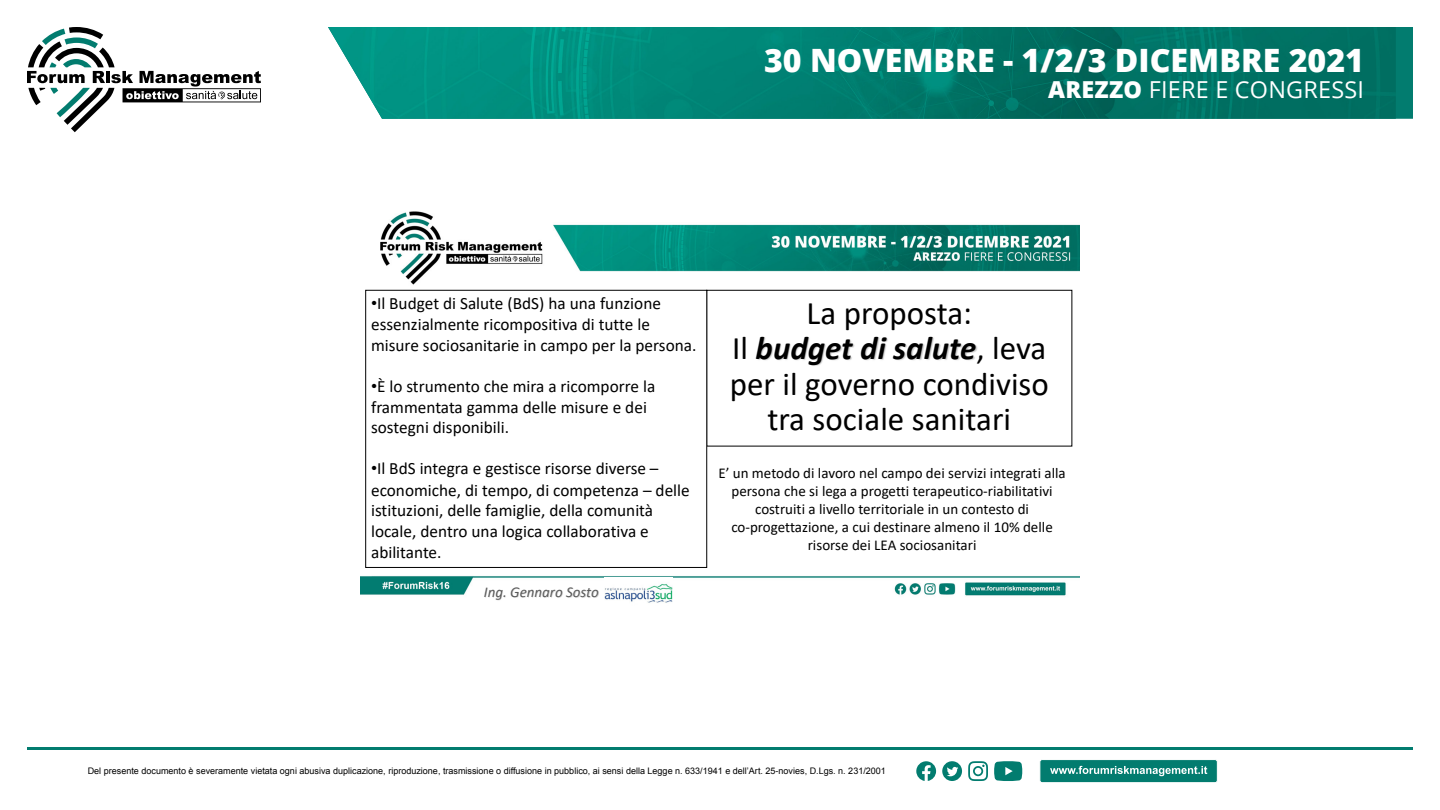
<style>
.page{position:relative;width:1440px;height:810px;background:#fff}
.page>*{position:absolute;margin:0;border:0;box-sizing:border-box;transform-origin:0 0}
.t1{font:33px/35.5px "Calibri";color:#000;text-align:center}
.t2{font:800 32.17px "Open Sans";color:#fff}
.t3{font:23.4px "Open Sans";letter-spacing:.01em;color:#fff}
.t4{font:17.25px/20.6px "Calibri";color:#000}
.t5{font:15px/18px "Calibri";color:#000;text-align:center}
.t6{font:italic 15px "Calibri";color:#595959}
.t7{font:9px "Arial";color:#000}
.s1{font-weight:800}
.s2{font-family:"Arial"}
.s3{font-weight:700;font-style:italic}
</style>
<div class="page">
<svg style="left:27px;top:27px;width:234px;height:105px"></svg>
<img style="left:328px;top:27px;width:1068px;height:92px">
<div style="left:1040px;top:760px;width:177px;height:23px;background:#027c6f;border-radius:2px"></div>
<div style="left:1040px;top:759px;width:178px;height:24px;border:1px solid #fff;border-radius:2px"></div>
<svg style="left:1050px;top:766px;width:157px;height:10px"></svg>
<hr style="left:27px;top:747px;width:1386px;height:3px;background:#027c6f">
<svg style="left:968px;top:761px;width:20px;height:20px"></svg>
<svg style="left:994px;top:761px;width:28px;height:20px"></svg>
<svg style="left:916px;top:761px;width:20px;height:20px"></svg>
<svg style="left:942px;top:761px;width:20px;height:20px"></svg>
<img style="left:360px;top:211px;width:720px;height:385px">
<div style="left:707px;top:290px;width:365px;height:156px;background:#fff"></div>
<div style="left:706px;top:290px;width:366px;height:156px;border:1px solid #000"></div>
<img style="left:757px;top:337px;width:221px;height:29px">
<div style="left:366px;top:290px;width:341px;height:277px;background:#fff"></div>
<div style="left:365px;top:290px;width:342px;height:278px;border:1px solid #000"></div>
<img style="left:474px;top:578px;width:130px;height:23px">
<img style="left:604px;top:578px;width:69px;height:25px">
<h2 class="t2" style="left:764px;top:36px;width:602px">30 NOVEMBRE - 1/2/3 DICEMBRE 2021</h2>
<h3 class="t3" style="left:1048px;top:74px;width:317px"><span class="s1">AREZZO</span> FIERE E CONGRESSI</h3>
<p class="t4" style="left:371px;top:293px;width:327px"><span class="s2">•</span>Il Budget di Salute (BdS) ha una funzione essenzialmente ricompositiva di tutte le misure sociosanitarie in campo per la persona.</p>
<p class="t4" style="left:371px;top:376px;width:286px"><span class="s2">•</span>È lo strumento che mira a ricomporre la frammentata gamma delle misure e dei sostegni disponibili.</p>
<p class="t4" style="left:371px;top:458px;width:320px"><span class="s2">•</span>Il BdS integra e gestisce risorse diverse – economiche, di tempo, di competenza – delle istituzioni, delle famiglie, della comunità locale, dentro una logica collaborativa e abilitante.</p>
<p class="t6" style="left:484px;top:581px;width:116px">Ing. Gennaro Sosto</p>
<h1 class="t1" style="left:730px;top:294px;width:321px">La proposta:<br>Il <span class="s3">budget di salute</span>, leva per il governo condiviso tra sociale sanitari</h1>
<p class="t5" style="left:718px;top:463px;width:349px">E’ un metodo di lavoro nel campo dei servizi integrati alla persona che si lega a progetti terapeutico-riabilitativi costruiti a livello territoriale in un contesto di co-progettazione, a cui destinare almeno il 10% delle risorse dei LEA sociosanitari</p>
<p class="t7" style="left:88px;top:765px;width:800px">Del presente documento è severamente vietata ogni abusiva duplicazione, riproduzione, trasmissione o diffusione in pubblico, ai sensi della Legge n. 633/1941 e dell’Art. 25-novies, D.Lgs. n. 231/2001</p>
</div>
